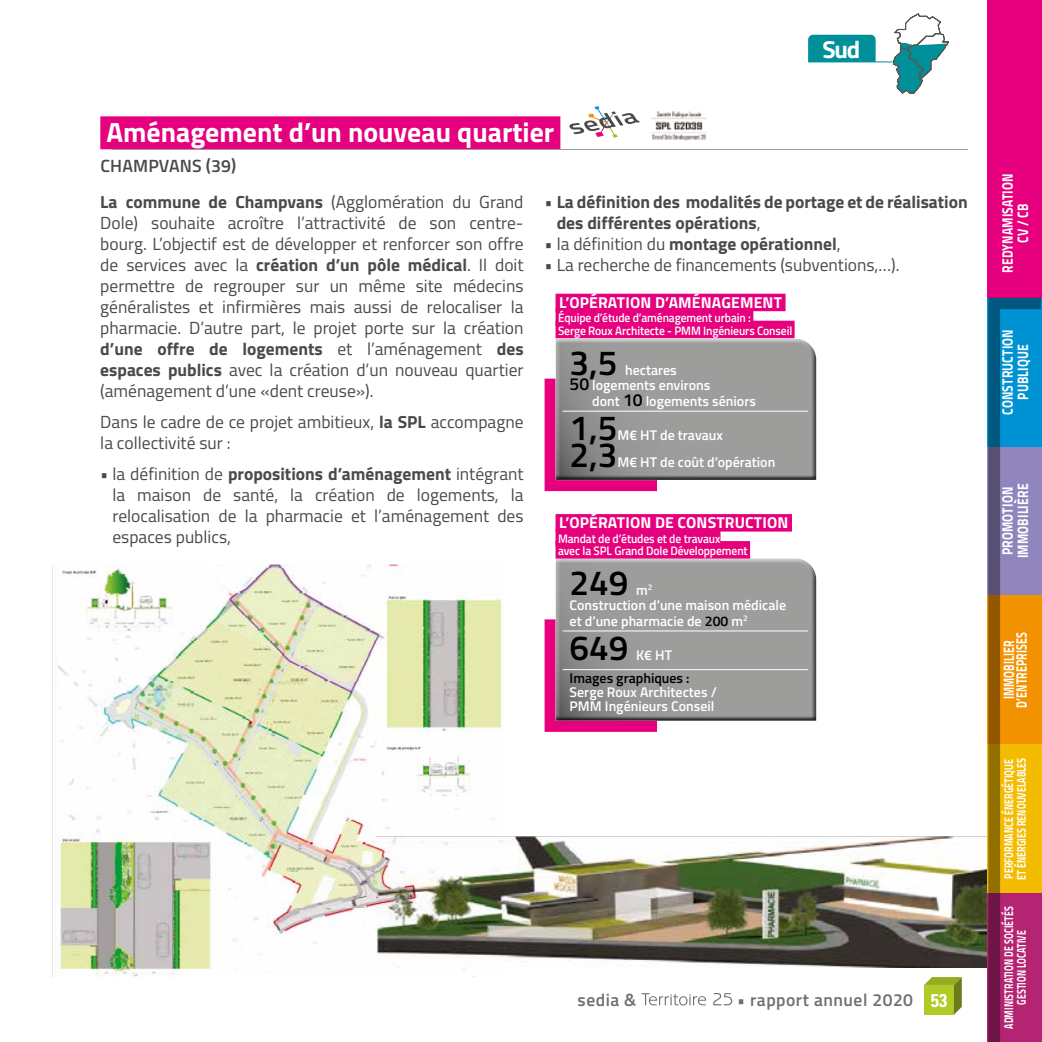
<style>
.page{position:relative;width:1042px;height:1042px;background:#fff}
.page>*{position:absolute;margin:0;border:0;box-sizing:border-box;transform-origin:0 0}
.t1{font:600 35px "Titillium";color:#000}
.t2{font:700 27.82px "Titillium";color:#fff}
.t3{font:700 24.5px "Titillium";color:#fff}
.t4{font:600 17.68px "Titillium";letter-spacing:.01em;color:#4a4a49}
.t5{font:17.5px/21px "Titillium";color:#4a4a49;text-align:justify}
.t6{font:700 17.5px/21px "Titillium";color:#4a4a49}
.t7{font:600 17.5px "Titillium";letter-spacing:.03em;color:#706f6f}
.t8{font:700 15.75px "Titillium";letter-spacing:.01em;color:#fff}
.t9{font:700 15.22px/15.2px "Titillium";letter-spacing:.01em;color:#fff;text-align:center;scale:.8 1}
.t10{font:700 15.22px/12.6px "Titillium";letter-spacing:.01em;color:#fff;text-align:center;scale:.7 1}
.t11{font:600 14px/15.8px "Titillium";color:#fff}
.t12{font:600 14px "Titillium";color:#000}
.t13{font:700 12.6px/12.6px "Titillium";letter-spacing:.01em;color:#fff;scale:.7 1}
.t14{font:600 12.25px/12.2px "Titillium";letter-spacing:-.01em;color:#fff;scale:.95 1}
.s1{font-weight:700}
.s2{font-weight:400}
.s3{font-size:17.5px;color:#000}
.s4{color:#000}
.s5{font-family:"Univers";font-weight:700;font-stretch:condensed;font-size:18.38px;color:#fff}
</style>
<div class="page">
<img style="left:52px;top:564px;width:451px;height:413px">
<div style="left:100px;top:116px;width:460px;height:33px;background:#e6007d"></div>
<hr style="left:112px;top:149px;width:856px;height:1px;background:#9d9d9c">
<svg style="left:569px;top:106px;width:71px;height:32px"></svg>
<svg style="left:544px;top:378px;width:114px;height:113px;background:#e70c83"></svg>
<div style="left:550px;top:333px;width:267px;height:147px;background:#fff;opacity:.75"></div>
<div style="left:552px;top:345px;width:266px;height:135px;background:#000;opacity:.75"></div>
<svg style="left:544px;top:619px;width:114px;height:113px;background:#e70c83"></svg>
<div style="left:550px;top:553px;width:267px;height:168px;background:#fff;opacity:.75"></div>
<div style="left:552px;top:565px;width:266px;height:156px;background:#000;opacity:.75"></div>
<div style="left:555px;top:294px;width:230px;height:17px;background:#e6007d"></div>
<div style="left:555px;top:308px;width:198px;height:18px;background:#e6007d"></div>
<div style="left:555px;top:321px;width:239px;height:17px;background:#e6007d"></div>
<div style="left:555px;top:514px;width:237px;height:17px;background:#e6007d"></div>
<div style="left:555px;top:529px;width:165px;height:17px;background:#e6007d"></div>
<div style="left:555px;top:541px;width:195px;height:17px;background:#e6007d"></div>
<hr style="left:562px;top:411px;width:246px;height:1px;background:#fff">
<hr style="left:562px;top:630px;width:246px;height:1px;background:#fff">
<hr style="left:562px;top:669px;width:246px;height:1px;background:#fff">
<img style="left:651px;top:111px;width:56px;height:29px">
<hr style="left:808px;top:61px;width:85px;height:1px;background:#00909a">
<div style="left:808px;top:35px;width:67px;height:27px;background:#00909a"></div>
<svg style="left:893px;top:13px;width:56px;height:81px"></svg>
<img style="left:377px;top:836px;width:610px;height:131px">
<svg style="left:924px;top:977px;width:38px;height:37px"></svg>
<svg style="left:641px;top:993px;width:65px;height:12px"></svg>
<svg style="left:713px;top:993px;width:19px;height:12px"></svg>
<div style="left:987px;top:0;width:55px;height:298px;background:#e6007d"></div>
<div style="left:987px;top:298px;width:55px;height:148px;background:#0093d3"></div>
<div style="left:987px;top:446px;width:55px;height:149px;background:#9185be"></div>
<div style="left:987px;top:595px;width:55px;height:149px;background:#f39200"></div>
<div style="left:987px;top:744px;width:55px;height:149px;background:#f4bc00"></div>
<div style="left:987px;top:893px;width:55px;height:149px;background:#b52473"></div>
<svg style="left:988px;top:298px;width:53px;height:744px"></svg>
<h3 class="t3" style="left:822px;top:30px;width:39px">Sud</h3>
<h2 class="t2" style="left:106px;top:111px;width:449px">Aménagement d’un nouveau quartier</h2>
<p class="t4" style="left:100px;top:152px;width:137px">CHAMPVANS (39)</p>
<p class="t5" style="left:100px;top:191px;width:425px"><span class="s1">La commune de Champvans</span> (Agglomération du Grand Dole) souhaite acroître l’attractivité de son centre&shy;bourg. L’objectif est de développer et renforcer son offre de services avec la <span class="s1">création d’un pôle médical</span>. Il doit permettre de regrouper sur un même site médecins généralistes et infirmières mais aussi de relocaliser la pharmacie. D’autre part, le projet porte sur la création <span class="s1">d’une offre de logements</span> et l’aménagement <span class="s1">des espaces publics</span> avec la création d’un nouveau quartier (aménagement d’une «dent creuse»).</p>
<p class="t5" style="left:100px;top:411px;width:425px">Dans le cadre de ce projet ambitieux, <span class="s1">la SPL</span> accompagne la collectivité sur :</p>
<p class="t5" style="left:112px;top:463px;width:413px;text-indent:-12px">• la définition de <span class="s1">propositions d’aménagement</span> intégrant la maison de santé, la création de logements, la relocalisation de la pharmacie et l’aménagement des espaces publics,</p>
<p class="t6" style="left:557px;top:191px;width:412px;text-indent:-12px"><span class="s2">•</span> La définition des modalités de portage et de réalisation des différentes opérations<span class="s2">,</span></p>
<p class="t6" style="left:544px;top:233px;width:298px"><span class="s2">• la définition du</span> montage opérationnel<span class="s2">,</span></p>
<p class="t5" style="left:544px;top:254px;width:356px">• La recherche de financements (subventions,…).</p>
<p class="t8" style="left:559px;top:290px;width:224px">L’OPÉRATION D’AMÉNAGEMENT</p>
<p class="t14" style="left:558px;top:311px;width:248px">Équipe d’étude d’aménagement urbain :<br>Serge Roux Architecte - PMM Ingénieurs Conseil</p>
<h1 class="t1" style="left:569px;top:336px;width:49px">3,5</h1>
<p class="t11" style="left:625px;top:361px;width:53px">hectares</p>
<p class="t11" style="left:569px;top:377px;width:142px"><span class="s3">50</span> logements environs</p>
<p class="t11" style="left:592px;top:393px;width:165px">dont <span class="s3">10</span> logements séniors</p>
<h1 class="t1" style="left:569px;top:401px;width:49px">1,5</h1>
<p class="t11" style="left:617px;top:426px;width:107px">M€ HT de travaux</p>
<h1 class="t1" style="left:569px;top:429px;width:49px">2,3</h1>
<p class="t11" style="left:617px;top:454px;width:159px">M€ HT de coût d’opération</p>
<p class="t8" style="left:559px;top:510px;width:231px">L’OPÉRATION DE CONSTRUCTION</p>
<p class="t14" style="left:558px;top:532px;width:201px">Mandat de d’études et de travaux<br>avec la SPL Grand Dole Développement</p>
<h1 class="t1" style="left:569px;top:556px;width:60px">249</h1>
<p class="t11" style="left:569px;top:581px;width:218px;text-indent:66px">m<sup>2<br></sup>Construction d’une maison médicale et d’une pharmacie de <span class="s4">200</span> m<sup>2</sup></p>
<h1 class="t1" style="left:569px;top:621px;width:60px">649</h1>
<p class="t11" style="left:636px;top:646px;width:37px">K€ HT</p>
<p class="t12" style="left:569px;top:667px;width:121px">Images graphiques :</p>
<p class="t11" style="left:569px;top:684px;width:149px;line-height:14px">Serge Roux Architectes /<br>PMM Ingénieurs Conseil</p>
<p class="t7" style="left:577px;top:986px;width:60px">sedia &amp;</p>
<p class="t7" style="left:737px;top:986px;width:212px">• rapport annuel 2020 <span class="s5">53</span></p>
<p class="t9" style="left:999px;top:273px;width:126px;rotate:-90deg">REDYNAMISATION<br>CV / CB</p>
<p class="t9" style="left:999px;top:415px;width:108px;rotate:-90deg">CONSTRUCTION<br>PUBLIQUE</p>
<p class="t9" style="left:999px;top:558px;width:95px;text-align:left;rotate:-90deg">PROMOTION<br>IMMOBILIÈRE</p>
<p class="t10" style="left:1001px;top:707px;width:109px;rotate:-90deg">IMMOBILIER<br>D’ENTREPRISES</p>
<p class="t13" style="left:1002px;top:879px;width:175px;rotate:-90deg">PERFORMANCE ÉNERGÉTIQUE<br>ET ÉNERGIES RENOUVELABLES</p>
<p class="t13" style="left:1002px;top:1029px;width:177px;text-align:center;rotate:-90deg">ADMINISTRATION DE SOCIÉTÉS<br>GESTION LOCATIVE</p>
</div>
